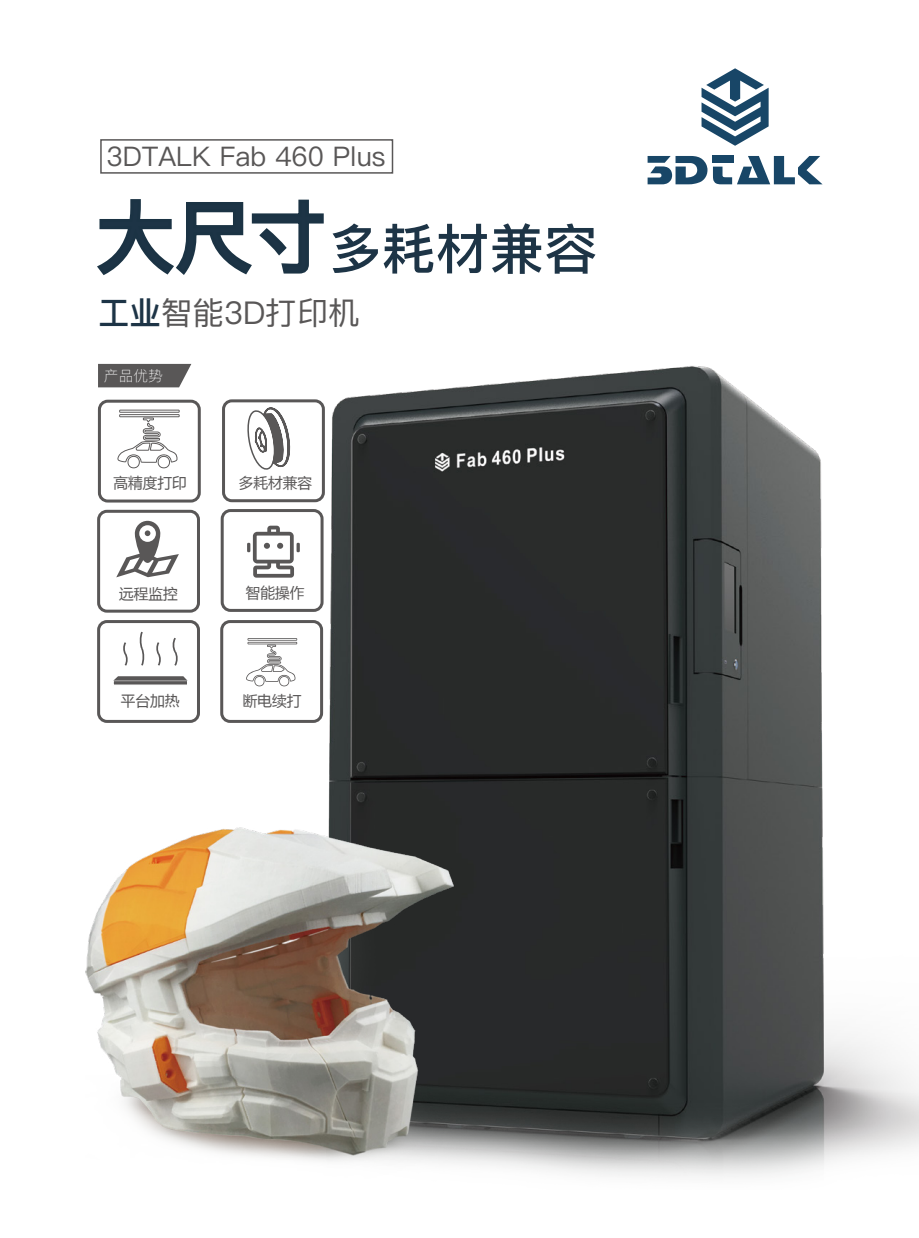
<style>
.page{position:relative;width:919px;height:1238px;background:#fff}
.page>*{position:absolute;margin:0;border:0;box-sizing:border-box;transform-origin:0 0}
.t1{font:54px "Ping Fang SC Bold";color:#1d3446}
.t2{font:31.5px "Ping Fang SC Medium";color:#595757}
.t3{font:27px "Ping Fang SC Medium";color:#595757}
.t4{font:14.7px "Microsoft Ya Hei";color:#595757}
.t5{font:14.7px "Ping Fang SC Light";color:#fff}
.s1{font-size:78.3px}
.s2{font-family:"Ping Fang SC Heavy";color:#1d3446}
</style>
<div class="page">
<img style="left:85px;top:363px;width:833px;height:814px">
<div style="left:98px;top:364px;width:93px;height:23px;background:#595757"></div>
<svg style="left:97px;top:199px;width:227px;height:76px"></svg>
<div style="left:100px;top:139px;width:293px;height:35px;border:2px solid #595757"></div>
<svg style="left:116px;top:521px;width:63px;height:56px"></svg>
<div style="left:97px;top:510px;width:103px;height:102px;border:3px solid #595757;border-radius:8px"></div>
<div style="left:97px;top:620px;width:103px;height:103px;border:3px solid #595757;border-radius:8px"></div>
<div style="left:220px;top:620px;width:103px;height:103px;border:3px solid #595757;border-radius:8px"></div>
<svg style="left:247px;top:525px;width:53px;height:52px"></svg>
<div style="left:221px;top:509px;width:102px;height:103px;border:3px solid #595757;border-radius:8px"></div>
<svg style="left:117px;top:409px;width:63px;height:59px"></svg>
<div style="left:98px;top:399px;width:103px;height:103px;border:3px solid #595757;border-radius:8px"></div>
<svg style="left:246px;top:406px;width:47px;height:67px"></svg>
<div style="left:222px;top:399px;width:103px;height:103px;border:3px solid #595757;border-radius:8px"></div>
<img style="left:86px;top:724px;width:384px;height:453px">
<svg style="left:701px;top:68px;width:67px;height:78px"></svg>
<svg style="left:647px;top:156px;width:60px;height:28px"></svg>
<div style="left:711px;top:156px;width:22px;height:7px;background:#184667"></div>
<svg style="left:713px;top:156px;width:109px;height:28px"></svg>
<svg style="left:113px;top:680px;width:74px;height:5px"></svg>
<svg style="left:113px;top:676px;width:74px;height:4px"></svg>
<svg style="left:123px;top:640px;width:5px;height:27px"></svg>
<svg style="left:140px;top:629px;width:4px;height:38px"></svg>
<svg style="left:156px;top:640px;width:5px;height:27px"></svg>
<svg style="left:173px;top:635px;width:4px;height:32px"></svg>
<svg style="left:246px;top:638px;width:51px;height:48px"></svg>
<h3 class="t3" style="left:106px;top:141px;width:280px">3DTALK Fab 460 Plus</h3>
<h1 class="t1" style="left:96px;top:217px;width:503px"><span class="s1">大尺寸</span>多耗材兼容</h1>
<h2 class="t2" style="left:98px;top:294px;width:263px"><span class="s2">工业</span>智能3D打印机</h2>
<p class="t5" style="left:104px;top:366px;width:60px">产品优势</p>
<p class="t4" style="left:113px;top:473px;width:75px">高精度打印</p>
<p class="t4" style="left:239px;top:473px;width:75px">多耗材兼容</p>
<p class="t4" style="left:119px;top:583px;width:60px">远程监控</p>
<p class="t4" style="left:246px;top:583px;width:60px">智能操作</p>
<p class="t4" style="left:121px;top:691px;width:60px">平台加热</p>
<p class="t4" style="left:243px;top:691px;width:60px">断电续打</p>
</div>
